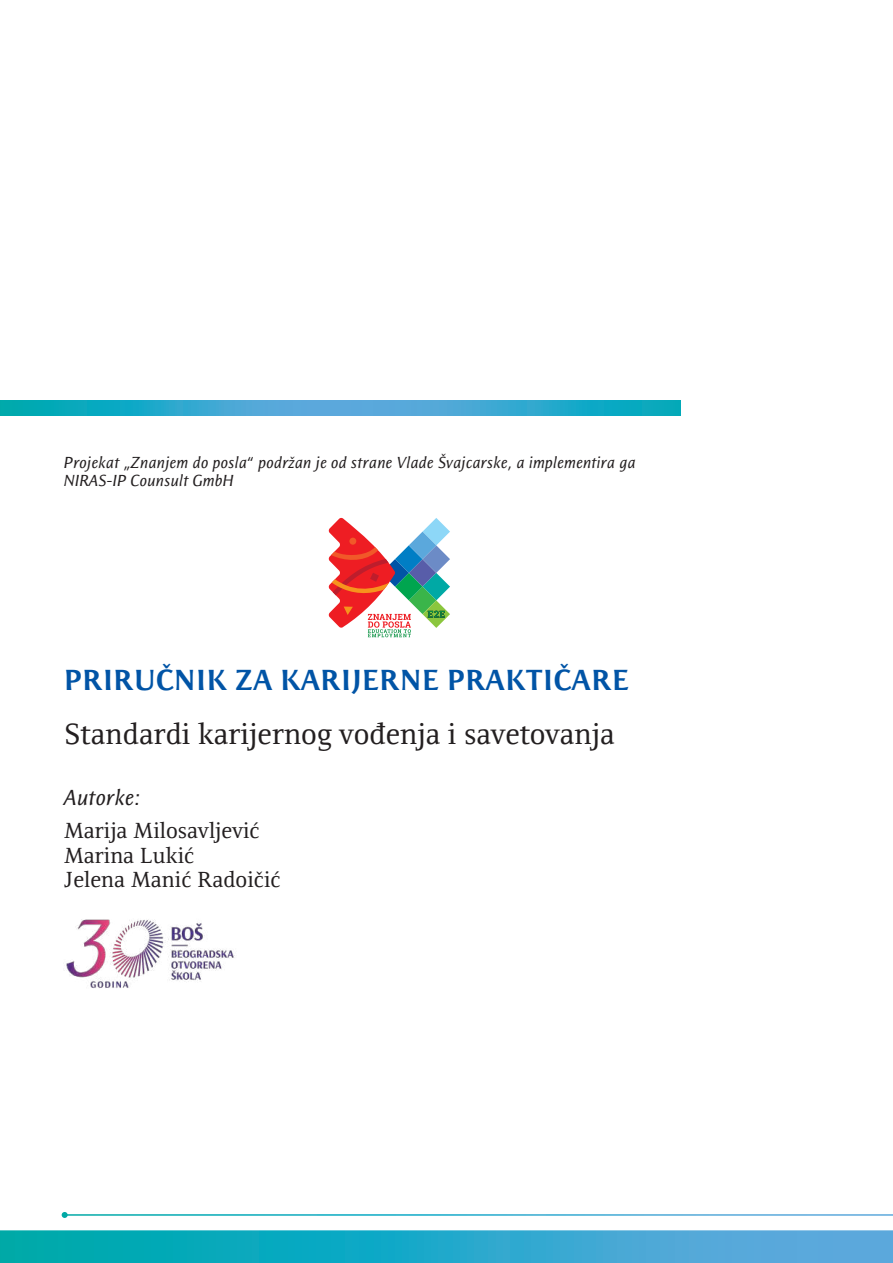
<style>
.page{position:relative;width:893px;height:1263px;background:#fff}
.page>*{position:absolute;margin:0;border:0;box-sizing:border-box;transform-origin:0 0}
.t1{font:30px "Resavska BG";color:#231f20}
.t2{font:700 30px "Resavska BG Sans";color:#0154a6}
.t3{font:22.5px/24.8px "Resavska BG";color:#231f20}
.t4{font:italic 22.5px "Resavska BG Sans";color:#231f20}
.t5{font:italic 16.5px/18.1px "Resavska BG Sans";color:#231f20}
</style>
<div class="page">
<svg style="left:0;top:1230px;width:893px;height:33px;background:#2aa9c9"></svg>
<svg style="left:62px;top:1212px;width:6px;height:6px"></svg>
<svg style="left:329px;top:518px;width:121px;height:119px"></svg>
<img style="left:66px;top:919px;width:169px;height:70px">
<svg style="left:0;top:401px;width:680px;height:15px;background:#2fa8cc"></svg>
<p class="t5" style="left:64px;top:453px;width:573px">Projekat „Znanjem do posla“ podržan je od strane Vlade Švajcarske, a implementira ga<br>NIRAS-IP Counsult GmbH</p>
<h1 class="t2" style="left:64px;top:663px;width:567px">PRIRUČNIK ZA KARIJERNE PRAKTIČARE</h1>
<h1 class="t1" style="left:64px;top:716px;width:553px">Standardi karijernog vođenja i savetovanja</h1>
<h2 class="t4" style="left:64px;top:784px;width:78px">Autorke:</h2>
<h2 class="t3" style="left:64px;top:818px;width:219px">Marija Milosavljević<br>Marina Lukić<br>Jelena Manić Radoičić</h2>
</div>
